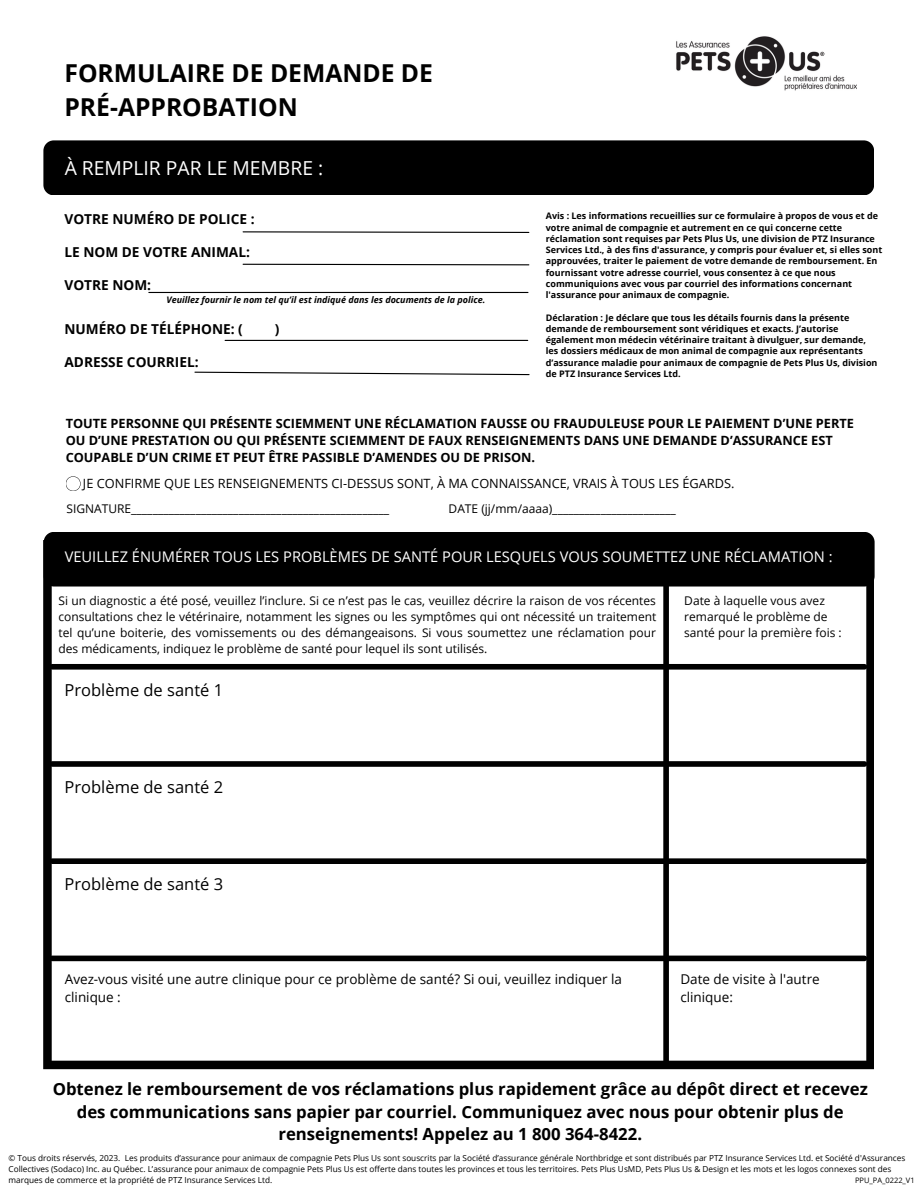
<style>
.page{position:relative;width:918px;height:1188px;background:#fff}
.page>*{position:absolute;margin:0;border:0;box-sizing:border-box;transform-origin:0 0}
.t1{font:700 24.75px/33.8px "Open Sans";color:#000}
.t2{font:19.35px "Open Sans";color:#fff}
.t3{font:700 16.8px/22.5px "Open Sans";color:#000;text-align:center}
.t4{font:16.5px "Open Sans";color:#000}
.t5{font:14.7px "Open Sans";color:#fff}
.t6{font:700 13.65px "Open Sans";color:#000}
.t7{font:13.5px/18px "Open Sans";color:#000}
.t8{font:700 12.75px/17px "Open Sans";color:#000}
.t9{font:12.75px "Open Sans";color:#000}
.t10{font:12px/16px "Open Sans";color:#000;text-align:justify}
.t11{font:700 9px/11.2px "Open Sans";color:#000}
.t12{font:italic 700 9px "Open Sans";color:#000}
.t13{font:8.25px/10.9px "Open Sans";color:#000}
.t14{font:7.5px "Open Sans";color:#000}
</style>
<div class="page">
<img style="left:676px;top:36px;width:181px;height:55px">
<div style="left:43px;top:140px;width:831px;height:55px;background:#000;border-radius:10px"></div>
<hr style="left:149px;top:292px;width:379px;height:1px;background:#000">
<svg style="left:194px;top:371px;width:336px;height:5px"></svg>
<hr style="left:225px;top:340px;width:303px;height:1px;background:#000">
<svg style="left:242px;top:263px;width:288px;height:3px"></svg>
<svg style="left:242px;top:231px;width:288px;height:2px"></svg>
<svg style="left:66px;top:476px;width:15px;height:15px"></svg>
<svg style="left:43px;top:540px;width:831px;height:529px"></svg>
<div style="left:44px;top:532px;width:831px;height:55px;background:#000;border-radius:10px"></div>
<div style="left:52px;top:664px;width:813px;height:6px;background:#000"></div>
<div style="left:52px;top:761px;width:813px;height:6px;background:#000"></div>
<div style="left:52px;top:858px;width:813px;height:6px;background:#000"></div>
<div style="left:52px;top:956px;width:812px;height:5px;background:#000"></div>
<div style="left:663px;top:579px;width:6px;height:482px;background:#000"></div>
<h1 class="t1" style="left:64px;top:56px;width:370px">FORMULAIRE DE DEMANDE DE<br>PRÉ-APPROBATION</h1>
<h2 class="t2" style="left:65px;top:155px;width:260px">À REMPLIR PAR LE MEMBRE :</h2>
<h3 class="t6" style="left:65px;top:209px;width:192px">VOTRE NUMÉRO DE POLICE :</h3>
<h3 class="t6" style="left:65px;top:242px;width:187px">LE NOM DE VOTRE ANIMAL:</h3>
<h3 class="t6" style="left:65px;top:275px;width:88px">VOTRE NOM:</h3>
<h3 class="t6" style="left:65px;top:319px;width:180px">NUMÉRO DE TÉLÉPHONE: (</h3>
<h3 class="t6" style="left:275px;top:319px;width:6px">)</h3>
<h3 class="t6" style="left:65px;top:352px;width:136px">ADRESSE COURRIEL:</h3>
<p class="t12" style="left:166px;top:294px;width:321px">Veuillez fournir le nom tel qu’il est indiqué dans les documents de la police.</p>
<p class="t11" style="left:546px;top:210px;width:338px">Avis : Les informations recueillies sur ce formulaire à propos de vous et de votre animal de compagnie et autrement en ce qui concerne cette réclamation sont requises par Pets Plus Us, une division de PTZ Insurance Services Ltd., à des fins d'assurance, y compris pour évaluer et, si elles sont approuvées, traiter le paiement de votre demande de remboursement. En fournissant votre adresse courriel, vous consentez à ce que nous communiquions avec vous par courriel des informations concernant l'assurance pour animaux de compagnie.</p>
<p class="t11" style="left:546px;top:312px;width:333px">Déclaration : Je déclare que tous les détails fournis dans la présente demande de remboursement sont véridiques et exacts. J’autorise également mon médecin vétérinaire traitant à divulguer, sur demande, les dossiers médicaux de mon animal de compagnie aux représentants d’assurance maladie pour animaux de compagnie de Pets Plus Us, division de PTZ Insurance Services Ltd.</p>
<p class="t8" style="left:66px;top:415px;width:790px">TOUTE PERSONNE QUI PRÉSENTE SCIEMMENT UNE RÉCLAMATION FAUSSE OU FRAUDULEUSE POUR LE PAIEMENT D’UNE PERTE<br>OU D’UNE PRESTATION OU QUI PRÉSENTE SCIEMMENT DE FAUX RENSEIGNEMENTS DANS UNE DEMANDE D’ASSURANCE EST<br>COUPABLE D’UN CRIME ET PEUT ÊTRE PASSIBLE D’AMENDES OU DE PRISON.</p>
<h3 class="t9" style="left:83px;top:475px;width:653px">JE CONFIRME QUE LES RENSEIGNEMENTS CI-DESSUS SONT, À MA CONNAISSANCE, VRAIS À TOUS LES ÉGARDS.</h3>
<h3 class="t10" style="left:66px;top:501px;width:324px">SIGNATURE________________________________________________</h3>
<h3 class="t10" style="left:449px;top:501px;width:229px">DATE (jj/mm/aaaa)_______________________</h3>
<h3 class="t5" style="left:65px;top:547px;width:770px">VEUILLEZ ÉNUMÉRER TOUS LES PROBLÈMES DE SANTÉ POUR LESQUELS VOUS SOUMETTEZ UNE RÉCLAMATION :</h3>
<p class="t10" style="left:58px;top:592px;width:600px">Si un diagnostic a été posé, veuillez l’inclure. Si ce n’est pas le cas, veuillez décrire la raison de vos récentes consultations chez le vétérinaire, notamment les signes ou les symptômes qui ont nécessité un traitement tel qu’une boiterie, des vomissements ou des démangeaisons. Si vous soumettez une réclamation pour des médicaments, indiquez le problème de santé pour lequel ils sont utilisés.</p>
<h3 class="t10" style="left:684px;top:592px;width:159px;text-align:left">Date à laquelle vous avez remarqué le problème de santé pour la première fois :</h3>
<h3 class="t4" style="left:65px;top:678px;width:160px">Problème de santé 1</h3>
<h3 class="t4" style="left:65px;top:775px;width:160px">Problème de santé 2</h3>
<h3 class="t4" style="left:65px;top:872px;width:160px">Problème de santé 3</h3>
<h3 class="t7" style="left:65px;top:970px;width:559px">Avez-vous visité une autre clinique pour ce problème de santé? Si oui, veuillez indiquer la clinique :</h3>
<h3 class="t7" style="left:680px;top:970px;width:141px">Date de visite à l'autre clinique:</h3>
<h3 class="t3" style="left:53px;top:1077px;width:817px">Obtenez le remboursement de vos réclamations plus rapidement grâce au dépôt direct et recevez des communications sans papier par courriel. Communiquez avec nous pour obtenir plus de renseignements! Appelez au 1 800 364-8422.</h3>
<p class="t13" style="left:8px;top:1152px;width:898px">© Tous droits réservés, 2023. Les produits d’assurance pour animaux de compagnie Pets Plus Us sont souscrits par la Société d’assurance générale Northbridge et sont distribués par PTZ Insurance Services Ltd. et Société d'Assurances<br>Collectives (Sodaco) Inc. au Québec. L’assurance pour animaux de compagnie Pets Plus Us est offerte dans toutes les provinces et tous les territoires. Pets Plus UsMD, Pets Plus Us &amp; Design et les mots et les logos connexes sont des marques de commerce et la propriété de PTZ Insurance Services Ltd.</p>
<p class="t14" style="left:855px;top:1175px;width:61px">PPU_PA_0222_V1</p>
</div>
